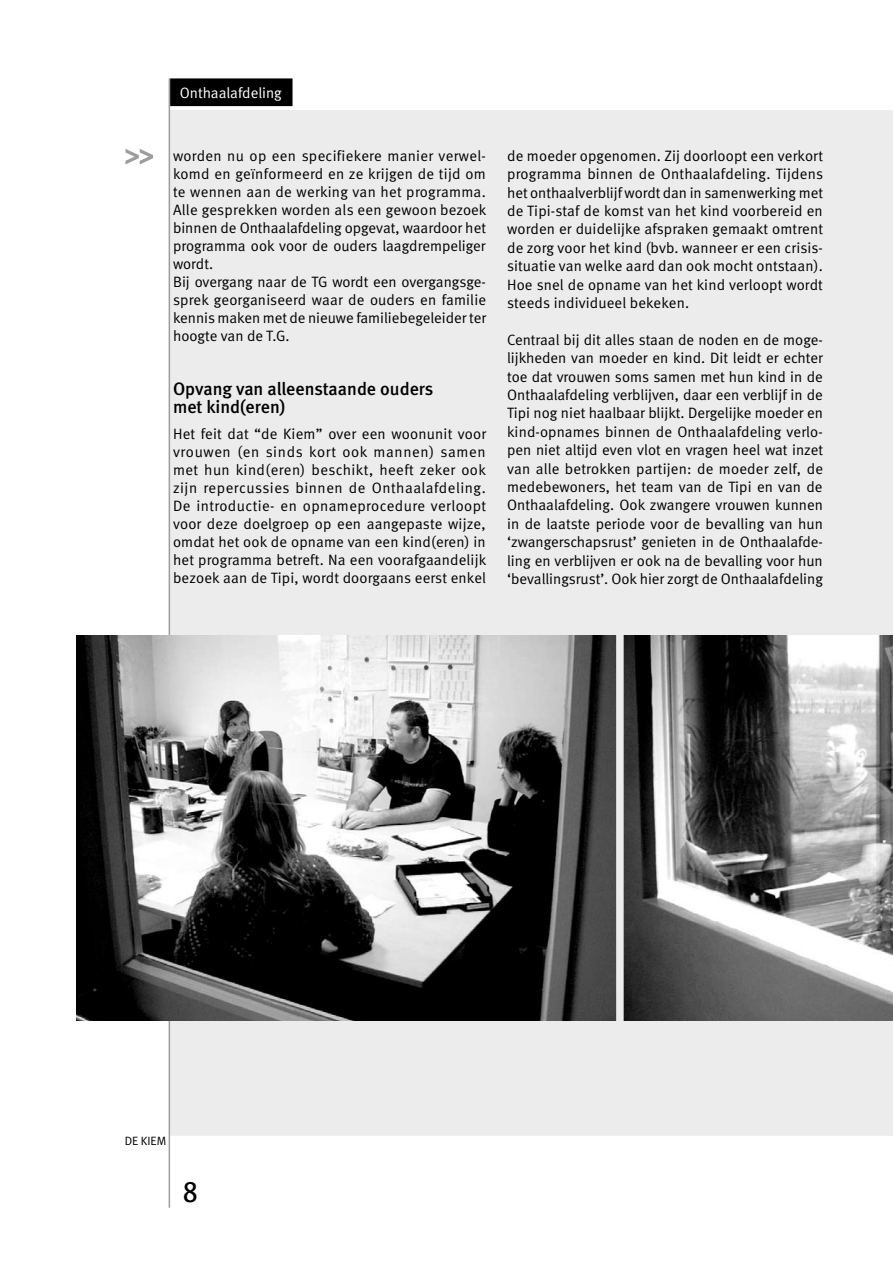
<style>
.page{position:relative;width:893px;height:1263px;background:#fff}
.page>*{position:absolute;margin:0;border:0;box-sizing:border-box;transform-origin:0 0}
.t1{font:500 30px "Meta Cond";color:#000}
.t2{font:500 18px/18px "Meta";color:#000}
.t3{font:15px/18.5px "Meta Normal";letter-spacing:.005em;color:#000;text-align:justify}
.t4{font:15px "Meta Normal";color:#fff}
.t5{font:12px "Meta Normal";color:#000}
</style>
<div class="page">
<div style="left:171px;top:79px;width:121px;height:26px;background:#000"></div>
<div style="left:170px;top:78px;width:123px;height:28px;border:2px solid #000"></div>
<div style="left:170px;top:110px;width:723px;height:1025px;background:#ececed"></div>
<hr style="left:169px;top:78px;width:1px;height:1130px;background:#9c9d9f">
<svg style="left:125px;top:149px;width:28px;height:15px"></svg>
<img style="left:77px;top:636px;width:816px;height:384px">
<div style="left:616px;top:629px;width:8px;height:430px;background:#ececed"></div>
<p class="t4" style="left:180px;top:84px;width:103px">Onthaalafdeling</p>
<p class="t3" style="left:173px;top:146px;width:315px;line-height:18px;text-align:left">worden nu op een specifiekere manier verwel&shy;komd en geïnformeerd en ze krijgen de tijd om te wennen aan de werking van het programma.<br>Alle gesprekken worden als een gewoon bezoek binnen de Onthaalafdeling opgevat, waardoor het programma ook voor de ouders laagdrempeliger wordt.<br>Bij overgang naar de TG wordt een overgangsge&shy;sprek georganiseerd waar de ouders en familie kennis maken met de nieuwe familiebegeleider ter hoogte van de T.G.</p>
<p class="t2" style="left:173px;top:379px;width:262px">Opvang van alleenstaande ouders met kind(eren)</p>
<p class="t3" style="left:173px;top:425px;width:315px;line-height:18px">Het feit dat “de Kiem” over een woonunit voor vrouwen (en sinds kort ook mannen) samen met hun kind(eren) beschikt, heeft zeker ook zijn repercussies binnen de Onthaalafdeling.<br>De introductie- en opnameprocedure verloopt voor deze doelgroep op een aangepaste wijze, omdat het ook de opname van een kind(eren) in het programma betreft. Na een voorafgaandelijk bezoek aan de Tipi, wordt doorgaans eerst enkel</p>
<p class="t3" style="left:507px;top:146px;width:317px">de moeder opgenomen. Zij doorloopt een verkort programma binnen de Onthaalafdeling. Tijdens het onthaalverblijf wordt dan in samenwerking met de Tipi-staf de komst van het kind voorbereid en worden er duidelijke afspraken gemaakt omtrent de zorg voor het kind (bvb. wanneer er een crisis&shy;situatie van welke aard dan ook mocht ontstaan).<br>Hoe snel de opname van het kind verloopt wordt steeds individueel bekeken.</p>
<p class="t3" style="left:507px;top:330px;width:317px">Centraal bij dit alles staan de noden en de moge&shy;lijkheden van moeder en kind. Dit leidt er echter toe dat vrouwen soms samen met hun kind in de Onthaalafdeling verblijven, daar een verblijf in de Tipi nog niet haalbaar blijkt. Dergelijke moeder en kind-opnames binnen de Onthaalafdeling verlo&shy;pen niet altijd even vlot en vragen heel wat inzet van alle betrokken partijen: de moeder zelf, de medebewoners, het team van de Tipi en van de Onthaalafdeling. Ook zwangere vrouwen kunnen in de laatste periode voor de bevalling van hun ‘zwangerschapsrust’ genieten in de Onthaalafde&shy;ling en verblijven er ook na de bevalling voor hun ‘bevallingsrust’. Ook hier zorgt de Onthaalafdeling</p>
<p class="t5" style="left:125px;top:1134px;width:43px">DE KIEM</p>
<h1 class="t1" style="left:183px;top:1175px;width:17px">8</h1>
</div>
